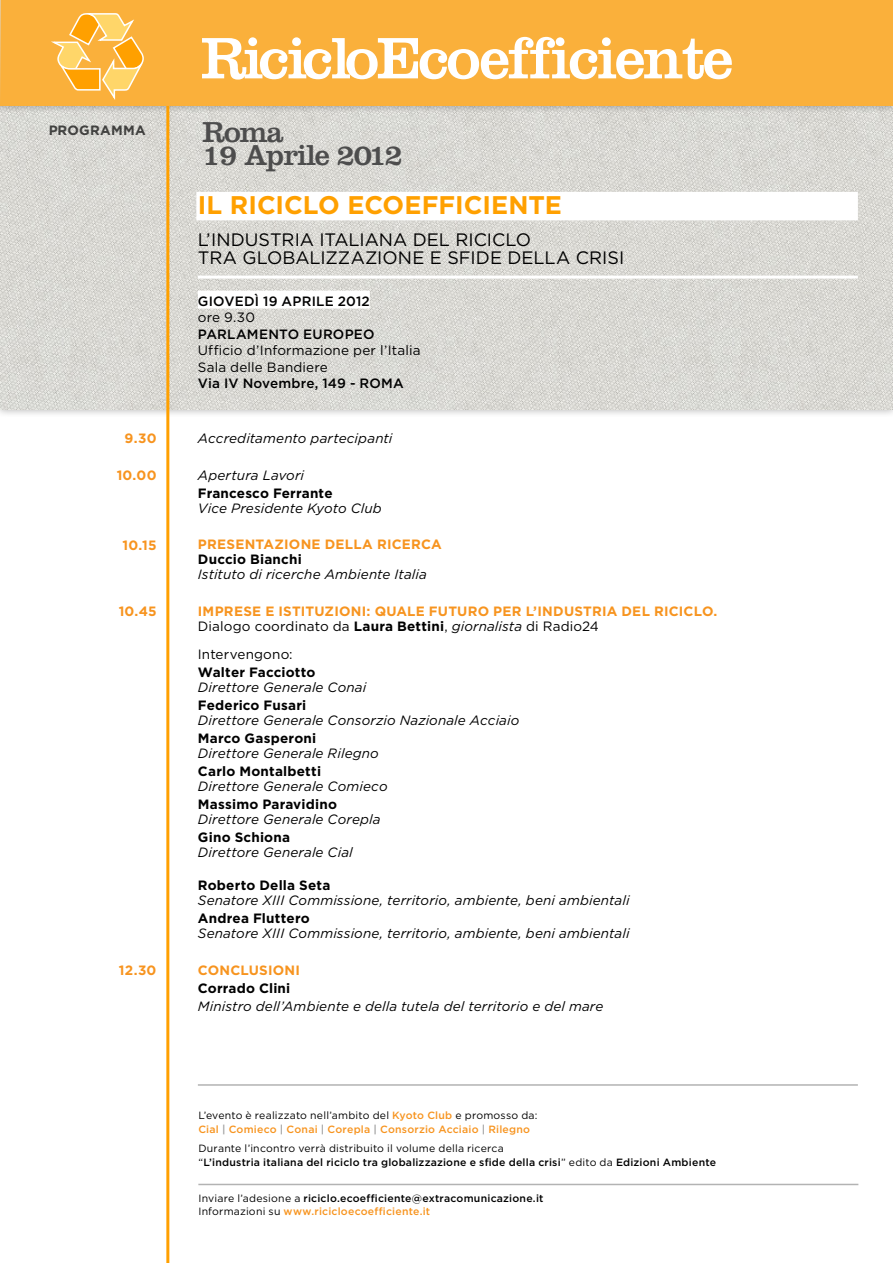
<style>
.page{position:relative;width:893px;height:1263px;background:#fff}
.page>*{position:absolute;margin:0;border:0;box-sizing:border-box;transform-origin:0 0}
.t1{font:30px "Clarendon LT Std";letter-spacing:-.04em;color:#4d4d4d}
.t2{font:700 25.5px "Gotham";color:#ffa000}
.t3{font:18px "Gotham";color:#000}
.t4{font:italic 13.5px "Gotham";letter-spacing:.01em;color:#000}
.t5{font:700 13.5px "Gotham";letter-spacing:.015em;color:#000}
.t6{font:13.5px "Gotham";letter-spacing:.01em;color:#000}
.t7{font:700 13.5px "Gotham";letter-spacing:.015em;color:#f7941f}
.t8{font:500 13.5px "Gotham";letter-spacing:.015em;color:#000}
.t9{font:700 13.5px "Gotham";letter-spacing:.015em;color:#4d4d4d}
.t10{font:500 10.5px "Gotham";letter-spacing:.02em;color:#000}
.t11{font:10.5px "Gotham";letter-spacing:.02em;color:#000}
.t12{font:500 10.5px "Gotham";letter-spacing:.02em;color:#f7941f}
.s1{font-weight:700}
.s2{font-style:italic}
.s3{font-weight:500;color:#f7941f}
.s4{color:#999}
.s5{font-weight:400}
.s6{font-weight:400;color:#000}
</style>
<div class="page">
<div style="left:0;top:98px;width:893px;height:320px;background:#000;opacity:.3"></div>
<img style="left:0;top:114px;width:893px;height:295px">
<div style="left:0;top:0;width:893px;height:114px;background:#000;opacity:.3"></div>
<div style="left:0;top:0;width:893px;height:106px;background:#fab03b"></div>
<svg style="left:48px;top:12px;width:97px;height:91px;background:#fcbc4d"></svg>
<div style="left:196px;top:192px;width:662px;height:28px;background:#fff"></div>
<div style="left:198px;top:291px;width:172px;height:18px;background:#fff"></div>
<hr style="left:198px;top:276px;width:660px;height:3px;background:#fff">
<hr style="left:198px;top:1084px;width:660px;height:2px;background:#b3b3b3">
<hr style="left:166px;top:106px;width:3px;height:1157px;background:#ffa000">
<svg style="left:202px;top:37px;width:530px;height:43px"></svg>
<hr style="left:198px;top:1184px;width:660px;height:1px;background:#b3b3b3">
<p class="t9" style="left:48px;top:123px;width:99px">PROGRAMMA</p>
<p class="t7" style="left:125px;top:430px;width:33px">9.30</p>
<p class="t7" style="left:117px;top:467px;width:41px">10.00</p>
<p class="t7" style="left:123px;top:537px;width:35px">10.15</p>
<p class="t7" style="left:119px;top:604px;width:39px">10.45</p>
<p class="t7" style="left:119px;top:962px;width:39px">12.30</p>
<p class="t1" style="left:202px;top:115px;width:83px">Roma</p>
<p class="t1" style="left:202px;top:137px;width:202px">19 Aprile 2012</p>
<p class="t2" style="left:198px;top:191px;width:365px">IL RICICLO ECOEFFICIENTE</p>
<p class="t3" style="left:198px;top:229px;width:335px">L’INDUSTRIA ITALIANA DEL RICICLO</p>
<p class="t3" style="left:198px;top:247px;width:428px">TRA GLOBALIZZAZIONE E SFIDE DELLA CRISI</p>
<p class="t8" style="left:198px;top:293px;width:173px">GIOVEDÌ 19 APRILE 2012</p>
<p class="t6" style="left:198px;top:310px;width:59px">ore 9.30</p>
<p class="t8" style="left:198px;top:326px;width:178px">PARLAMENTO EUROPEO</p>
<p class="t6" style="left:198px;top:343px;width:224px">Ufficio d’Informazione per l’Italia</p>
<p class="t6" style="left:198px;top:359px;width:132px">Sala delle Bandiere</p>
<p class="t8" style="left:198px;top:376px;width:207px">Via IV Novembre, 149 - ROMA</p>
<p class="t4" style="left:198px;top:431px;width:196px">Accreditamento partecipanti</p>
<p class="t4" style="left:198px;top:467px;width:108px">Apertura Lavori</p>
<p class="t5" style="left:198px;top:485px;width:136px">Francesco Ferrante</p>
<p class="t4" style="left:198px;top:500px;width:185px">Vice Presidente Kyoto Club</p>
<p class="t7" style="left:198px;top:537px;width:246px">PRESENTAZIONE DELLA RICERCA</p>
<p class="t5" style="left:198px;top:552px;width:105px">Duccio Bianchi</p>
<p class="t4" style="left:198px;top:567px;width:230px">Istituto di ricerche Ambiente Italia</p>
<p class="t7" style="left:198px;top:603px;width:521px">IMPRESE E ISTITUZIONI: QUALE FUTURO PER L’INDUSTRIA DEL RICICLO.</p>
<p class="t6" style="left:198px;top:619px;width:403px">Dialogo coordinato da <span class="s1">Laura Bettini</span>, <span class="s2">giornalista</span> di Radio24</p>
<p class="t6" style="left:198px;top:647px;width:96px">Intervengono:</p>
<p class="t5" style="left:198px;top:664px;width:119px">Walter Facciotto</p>
<p class="t4" style="left:198px;top:680px;width:170px">Direttore Generale Conai</p>
<p class="t5" style="left:198px;top:697px;width:110px">Federico Fusari</p>
<p class="t4" style="left:198px;top:713px;width:323px">Direttore Generale Consorzio Nazionale Acciaio</p>
<p class="t5" style="left:198px;top:730px;width:120px">Marco Gasperoni</p>
<p class="t4" style="left:198px;top:746px;width:183px">Direttore Generale Rilegno</p>
<p class="t5" style="left:198px;top:763px;width:125px">Carlo Montalbetti</p>
<p class="t4" style="left:198px;top:779px;width:191px">Direttore Generale Comieco</p>
<p class="t5" style="left:198px;top:796px;width:141px">Massimo Paravidino</p>
<p class="t4" style="left:198px;top:812px;width:184px">Direttore Generale Corepla</p>
<p class="t5" style="left:198px;top:829px;width:94px">Gino Schiona</p>
<p class="t4" style="left:198px;top:845px;width:156px">Direttore Generale Cial</p>
<p class="t5" style="left:198px;top:877px;width:134px">Roberto Della Seta</p>
<p class="t4" style="left:198px;top:893px;width:433px">Senatore XIII Commissione, territorio, ambiente, beni ambientali</p>
<p class="t5" style="left:198px;top:910px;width:113px">Andrea Fluttero</p>
<p class="t4" style="left:198px;top:926px;width:433px">Senatore XIII Commissione, territorio, ambiente, beni ambientali</p>
<p class="t7" style="left:198px;top:962px;width:104px">CONCLUSIONI</p>
<p class="t5" style="left:198px;top:980px;width:94px">Corrado Clini</p>
<p class="t4" style="left:198px;top:998px;width:407px">Ministro dell’Ambiente e della tutela del territorio e del mare</p>
<p class="t11" style="left:198px;top:1110px;width:341px">L’evento è realizzato nell’ambito del <span class="s3">Kyoto Club</span> e promosso da:</p>
<p class="t12" style="left:198px;top:1123px;width:333px">Cial <span class="s4">|</span> Comieco <span class="s4">|</span> Conai <span class="s4">|</span> Corepla <span class="s4">|</span> Consorzio Acciaio <span class="s4">|</span> Rilegno</p>
<p class="t11" style="left:198px;top:1143px;width:307px">Durante l’incontro verrà distribuito il volume della ricerca</p>
<p class="t10" style="left:198px;top:1156px;width:519px"><span class="s5">“</span>L’industria italiana del riciclo tra globalizzazione e sfide della crisi<span class="s5">” edito da</span> Edizioni Ambiente</p>
<p class="t10" style="left:198px;top:1192px;width:347px"><span class="s5">Inviare l’adesione a</span> riciclo.ecoefficiente@extracomunicazione.it</p>
<p class="t12" style="left:198px;top:1205px;width:233px"><span class="s6">Informazioni su</span> www.ricicloecoefficiente.it</p>
</div>
